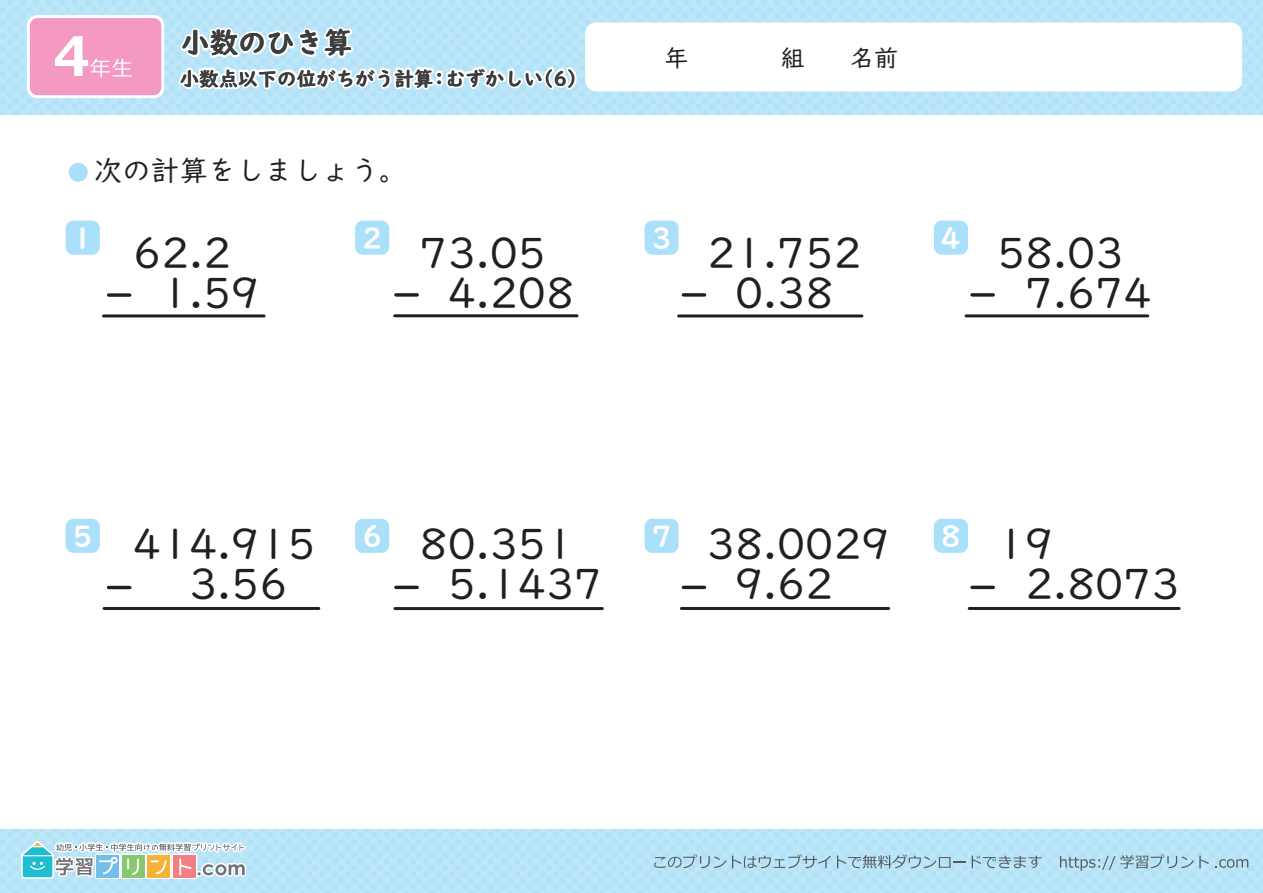
<style>
.page{position:relative;width:1263px;height:893px;background:#fff}
.page>*{position:absolute;margin:0;border:0;box-sizing:border-box;transform-origin:0 0}
.t1{font:42.6px/40px "UD Digi Kyokasho NP R";color:#231f20}
.t2{font:28.65px "UD Digi Kyokasho NP B";color:#fff}
.t3{font:28.5px "UD Digi Kyokasho NP R";color:#231f20}
.t4{font:28.5px "UD Digi Kyokasho NP B";color:#231f20}
.t5{font:24px "UD Digi Kyokasho NP R";color:#231f20}
.t6{font:19.5px "UD Digi Kyokasho NP B";color:#231f20}
</style>
<div class="page">
<div style="left:0;top:0;width:1263px;height:114px;background:#bde6f9"></div>
<div style="left:585px;top:23px;width:657px;height:69px;background:#fff;border-radius:11px"></div>
<div style="left:27px;top:15px;width:137px;height:83px;border:6px solid #fff;border-radius:8px"></div>
<div style="left:30px;top:18px;width:131px;height:77px;background:#f499c2;border-radius:8px"></div>
<svg style="left:55px;top:36px;width:77px;height:41px"></svg>
<div style="left:0;top:830px;width:1263px;height:63px;background:#bde6f9"></div>
<svg style="left:1060px;top:854px;width:149px;height:17px"></svg>
<svg style="left:1215px;top:859px;width:33px;height:9px"></svg>
<svg style="left:654px;top:854px;width:72px;height:14px"></svg>
<svg style="left:732px;top:854px;width:99px;height:14px"></svg>
<svg style="left:837px;top:854px;width:129px;height:14px"></svg>
<svg style="left:972px;top:855px;width:69px;height:13px"></svg>
<svg style="left:15px;top:829px;width:233px;height:51px"></svg>
<div style="left:69px;top:163px;width:19px;height:19px;background:#aae0f9;border-radius:50%"></div>
<svg style="left:109px;top:293px;width:21px;height:4px"></svg>
<svg style="left:972px;top:293px;width:21px;height:4px"></svg>
<svg style="left:683px;top:293px;width:21px;height:4px"></svg>
<hr style="left:395px;top:314px;width:182px;height:3px;background:#231f20">
<hr style="left:679px;top:314px;width:183px;height:3px;background:#231f20">
<hr style="left:966px;top:314px;width:182px;height:3px;background:#231f20">
<svg style="left:396px;top:293px;width:21px;height:4px"></svg>
<hr style="left:103px;top:314px;width:161px;height:3px;background:#231f20">
<hr style="left:109px;top:586px;width:21px;height:3px;background:#231f20">
<hr style="left:969px;top:607px;width:210px;height:3px;background:#231f20">
<hr style="left:972px;top:586px;width:21px;height:3px;background:#231f20">
<hr style="left:681px;top:607px;width:208px;height:3px;background:#231f20">
<hr style="left:683px;top:586px;width:21px;height:3px;background:#231f20">
<hr style="left:395px;top:607px;width:207px;height:3px;background:#231f20">
<hr style="left:396px;top:586px;width:21px;height:3px;background:#231f20">
<hr style="left:104px;top:607px;width:215px;height:3px;background:#231f20">
<div style="left:934px;top:221px;width:34px;height:34px;background:#aae0f9;border-radius:8px"></div>
<div style="left:355px;top:221px;width:34px;height:34px;background:#aae0f9;border-radius:8px"></div>
<div style="left:644px;top:221px;width:35px;height:34px;background:#aae0f9;border-radius:8px"></div>
<div style="left:66px;top:221px;width:34px;height:34px;background:#aae0f9;border-radius:8px"></div>
<div style="left:644px;top:519px;width:35px;height:34px;background:#aae0f9;border-radius:8px"></div>
<div style="left:355px;top:519px;width:34px;height:34px;background:#aae0f9;border-radius:8px"></div>
<div style="left:934px;top:519px;width:34px;height:34px;background:#aae0f9;border-radius:8px"></div>
<div style="left:66px;top:519px;width:34px;height:34px;background:#aae0f9;border-radius:8px"></div>
<svg style="left:175px;top:0;width:405px;height:115px"></svg>
<p class="t4" style="left:181px;top:26px;width:173px">小数のひき算</p>
<p class="t6" style="left:446px;top:67px;width:99px">むずかしい</p>
<p class="t6" style="left:180px;top:67px;width:271px">小数点以下の位がちがう計算：</p>
<p class="t6" style="left:534px;top:67px;width:54px">（6）</p>
<p class="t3" style="left:94px;top:154px;width:315px">次の計算をしましょう。</p>
<p class="t5" style="left:664px;top:44px;width:25px">年</p>
<p class="t5" style="left:781px;top:44px;width:25px">組</p>
<p class="t5" style="left:850px;top:44px;width:49px">名前</p>
<p class="t2" style="left:73px;top:221px;width:22px">1</p>
<p class="t2" style="left:362px;top:221px;width:22px">2</p>
<p class="t2" style="left:651px;top:221px;width:22px">3</p>
<p class="t2" style="left:941px;top:221px;width:22px">4</p>
<p class="t1" style="left:161px;top:233px;width:100px;text-indent:-28px">62.2<br>1.59</p>
<p class="t1" style="left:448px;top:233px;width:128px;text-indent:-28px">73.05<br>4.208</p>
<p class="t1" style="left:707px;top:233px;width:156px;text-align:center">21.752<br>0.38</p>
<p class="t1" style="left:1025px;top:233px;width:128px;text-indent:-28px">58.03<br>7.674</p>
<p class="t2" style="left:73px;top:519px;width:22px">5</p>
<p class="t2" style="left:362px;top:519px;width:22px">6</p>
<p class="t2" style="left:651px;top:519px;width:22px">7</p>
<p class="t2" style="left:941px;top:519px;width:22px">8</p>
<p class="t1" style="left:189px;top:524px;width:128px;text-indent:-56px">414.915<br>3.56</p>
<p class="t1" style="left:448px;top:524px;width:156px;text-indent:-28px">80.351<br>5.1437</p>
<p class="t1" style="left:735px;top:524px;width:156px;text-indent:-28px">38.0029<br>9.62</p>
<p class="t1" style="left:1025px;top:524px;width:156px;text-indent:-28px">19<br>2.8073</p>
</div>
